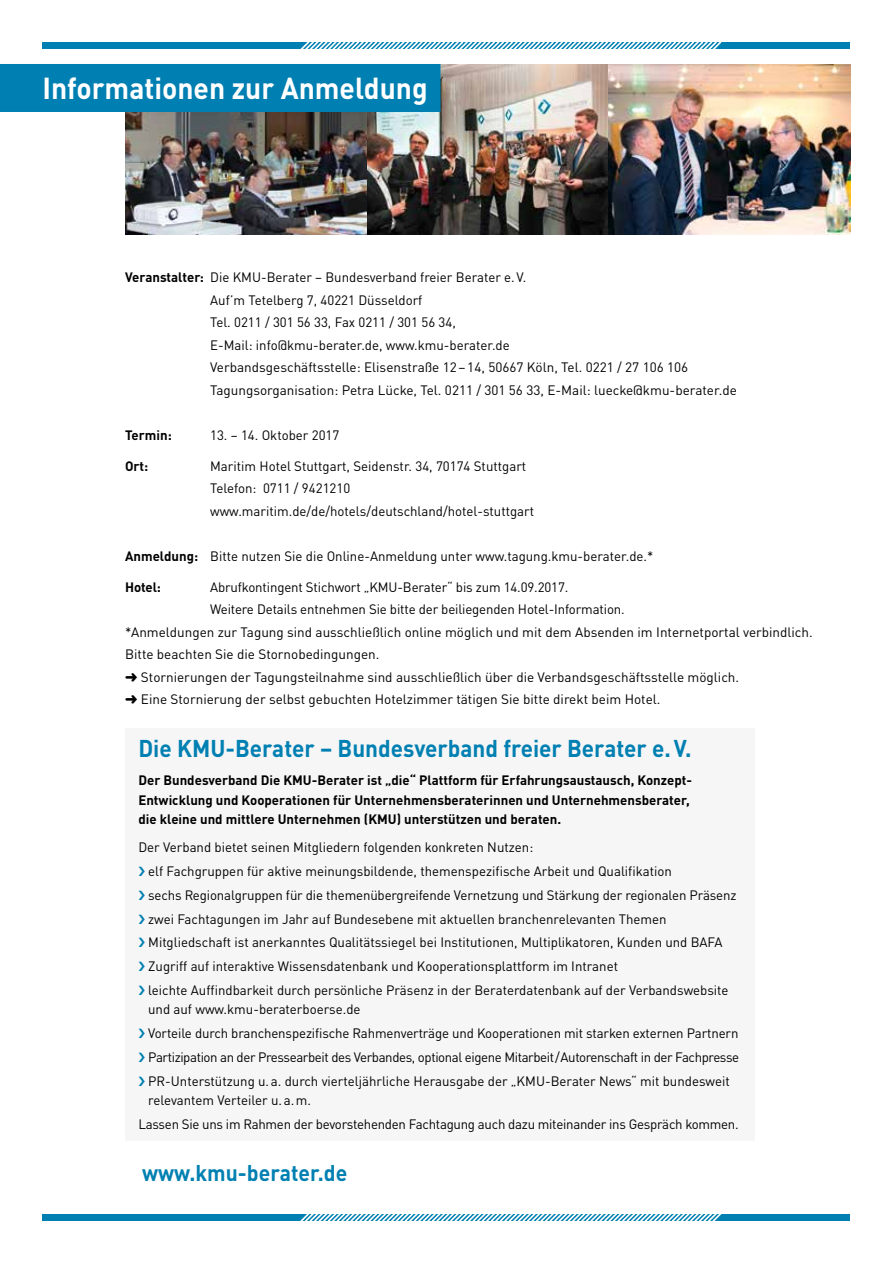
<style>
.page{position:relative;width:893px;height:1263px;background:#fff}
.page>*{position:absolute;margin:0;border:0;box-sizing:border-box;transform-origin:0 0}
.t1{font:700 30px "DINOT";color:#fff;scale:.94 1}
.t2{font:700 24px "DINOT";color:#0080b2;scale:.94 1}
.t3{font:700 22.5px "DINOT";color:#0080b2;scale:.94 1}
.t4{font:13.5px/23.7px "DINOT";color:#000}
.t5{font:700 13.5px/19.5px "DINOT";color:#000}
.t6{font:13.5px/23.7px "DINOT";letter-spacing:-.02em;color:#000}
.s1{font-weight:700}
</style>
<div class="page">
<img style="left:367px;top:64px;width:483px;height:170px">
<img style="left:125px;top:112px;width:242px;height:122px">
<div style="left:125px;top:728px;width:629px;height:412px;background:#f6f6f6"></div>
<div style="left:0;top:64px;width:440px;height:48px;background:#0080b2"></div>
<div style="left:43px;top:43px;width:807px;height:6px;background:#0080b2"></div>
<svg style="left:300px;top:43px;width:421px;height:6px"></svg>
<div style="left:43px;top:1214px;width:807px;height:6px;background:#0080b2"></div>
<svg style="left:301px;top:1214px;width:421px;height:6px"></svg>
<h1 class="t1" style="left:43px;top:69px;width:411px">Informationen zur Anmeldung</h1>
<p class="t4" style="left:210px;top:266px;width:528px;line-height:22.5px;text-indent:-85px"><span class="s1">Veranstalter:</span> Die KMU-Berater – Bundesverband freier Berater e.V.<br>Auf’m Tetelberg 7, 40221 Düsseldorf<br>Tel. 0211 / 301 56 33, Fax 0211 / 301 56 34,<br>E-Mail: info@kmu-berater.de, www.kmu-berater.de<br>Verbandsgeschäftsstelle: Elisenstraße 12–14, 50667 Köln, Tel. 0221 / 27 106 106<br>Tagungsorganisation: Petra Lücke, Tel. 0211 / 301 56 33, E-Mail: luecke@kmu-berater.de</p>
<p class="t5" style="left:125px;top:424px;width:48px">Termin:</p>
<p class="t4" style="left:210px;top:423px;width:131px">13. – 14. Oktober 2017</p>
<p class="t5" style="left:125px;top:455px;width:25px">Ort:</p>
<p class="t4" style="left:210px;top:454px;width:326px;line-height:22.5px">Maritim Hotel Stuttgart, Seidenstr. 34, 70174 Stuttgart<br>Telefon: 0711 / 9421210 www.maritim.de/de/hotels/deutschland/hotel-stuttgart</p>
<p class="t4" style="left:125px;top:544px;width:530px"><span class="s1">Anmeldung:</span> Bitte nutzen Sie die Online-Anmeldung unter www.tagung.kmu-berater.de.*</p>
<p class="t5" style="left:125px;top:576px;width:37px">Hotel:</p>
<p class="t4" style="left:210px;top:575px;width:360px">Abrufkontingent Stichwort „KMU-Berater“ bis zum 14.09.2017.</p>
<p class="t4" style="left:210px;top:597px;width:416px">Weitere Details entnehmen Sie bitte der beiliegenden Hotel-Information.</p>
<p class="t4" style="left:125px;top:620px;width:689px">*Anmeldungen zur Tagung sind ausschließlich online möglich und mit dem Absenden im Internetportal verbindlich.</p>
<p class="t4" style="left:125px;top:642px;width:256px">Bitte beachten Sie die Stornobedingungen.</p>
<p class="t4" style="left:141px;top:665px;width:600px">Stornierungen der Tagungsteilnahme sind ausschließlich über die Verbandsgeschäftsstelle möglich.</p>
<p class="t4" style="left:141px;top:687px;width:521px">Eine Stornierung der selbst gebuchten Hotelzimmer tätigen Sie bitte direkt beim Hotel.</p>
<h2 class="t2" style="left:138px;top:733px;width:590px">Die KMU-Berater – Bundesverband freier Berater e.V.</h2>
<p class="t5" style="left:138px;top:770px;width:555px">Der Bundesverband Die KMU-Berater ist „die“ Plattform für Erfahrungsaustausch, Konzept-<br>Entwicklung und Kooperationen für Unternehmensberaterinnen und Unternehmensberater, die kleine und mittlere Unternehmen (KMU) unterstützen und beraten.</p>
<p class="t4" style="left:148px;top:835px;width:590px;text-indent:-10px">Der Verband bietet seinen Mitgliedern folgenden konkreten Nutzen:<br>elf Fachgruppen für aktive meinungsbildende, themenspezifische Arbeit und Qualifikation<br>sechs Regionalgruppen für die themenübergreifende Vernetzung und Stärkung der regionalen Präsenz zwei Fachtagungen im Jahr auf Bundesebene mit aktuellen branchenrelevanten Themen Mitgliedschaft ist anerkanntes Qualitätssiegel bei Institutionen, Multiplikatoren, Kunden und BAFA Zugriff auf interaktive Wissensdatenbank und Kooperationsplattform im Intranet<br>leichte Auffindbarkeit durch persönliche Präsenz in der Beraterdatenbank auf der Verbandswebsite</p>
<p class="t4" style="left:148px;top:997px;width:592px">und auf www.kmu-beraterboerse.de<br>Vorteile durch branchenspezifische Rahmenverträge und Kooperationen mit starken externen Partnern Partizipation an der Pressearbeit des Verbandes, optional eigene Mitarbeit/Autorenschaft in der Fachpresse PR-Unterstützung u.a. durch vierteljährliche Herausgabe der „KMU-Berater News“ mit bundesweit</p>
<p class="t6" style="left:138px;top:1088px;width:602px;text-indent:10px">relevantem Verteiler u.a.m.<br>Lassen Sie uns im Rahmen der bevorstehenden Fachtagung auch dazu miteinander ins Gespräch kommen.</p>
<h3 class="t3" style="left:142px;top:1158px;width:220px">www.kmu-berater.de</h3>
</div>
